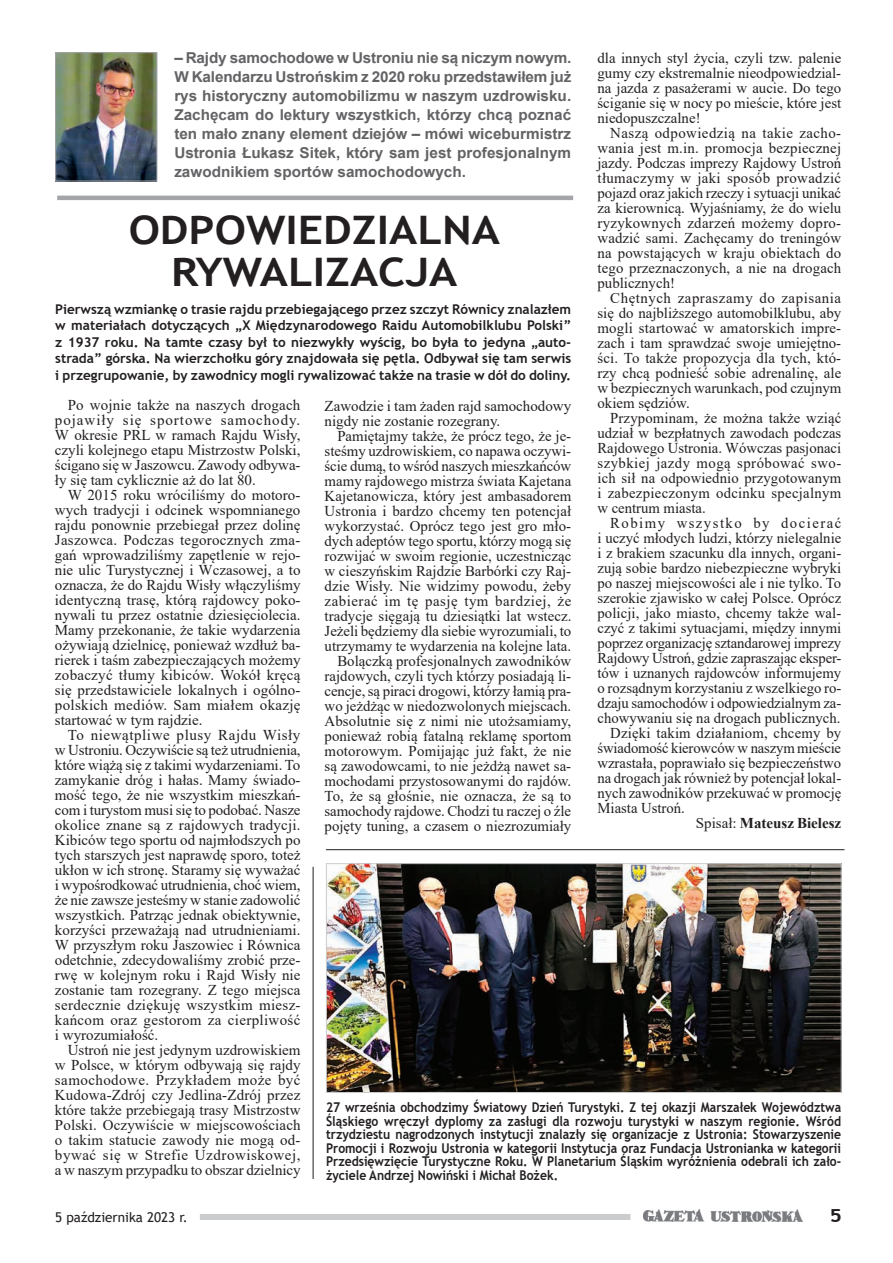
<style>
.page{position:relative;width:893px;height:1263px;background:#fff}
.page>*{position:absolute;margin:0;border:0;box-sizing:border-box;transform-origin:0 0}
.t1{font:700 39.3px/42px "Trebuchet MS";color:#231f20;text-align:center;scale:1.13 1}
.t2{font:700 18px "Trebuchet MS";color:#231f20;scale:1.2 1}
.t3{font:15px/15px "Times New Roman";color:#231f20;text-align:justify}
.t4{font:700 15px/18.9px "Arial";color:#636366;text-align:justify}
.t5{font:15px "Times New Roman";letter-spacing:.1em;color:#231f20}
.t6{font:700 15px "Times New Roman";color:#231f20}
.t7{font:700 13.5px/13.5px "Trebuchet MS";color:#231f20;text-align:justify;scale:.9 1}
.t8{font:700 13.5px/16.5px "Trebuchet MS";color:#231f20;text-align:justify}
.t9{font:13.5px "Trebuchet MS";color:#231f20}
.s1{font-weight:400}
</style>
<div class="page">
<img style="left:643px;top:1209px;width:160px;height:13px">
<div style="left:200px;top:1214px;width:430px;height:6px;background:#cbccce"></div>
<hr style="left:57px;top:196px;width:516px;height:4px;background:#a4a5a9">
<img style="left:57px;top:54px;width:98px;height:125px">
<div style="left:55px;top:52px;width:102px;height:129px;border:1px solid #a4a5a9"></div>
<hr style="left:326px;top:849px;width:518px;height:1px;background:#231f20">
<img style="left:328px;top:865px;width:512px;height:226px">
<div style="left:326px;top:863px;width:516px;height:230px;border:1px solid #cbccce"></div>
<hr style="left:313px;top:867px;width:1px;height:312px;background:#231f20">
<p class="t4" style="left:174px;top:49px;width:399px">– Rajdy samochodowe w Ustroniu nie są niczym nowym.<br>W Kalendarzu Ustrońskim z 2020 roku przedstawiłem już rys historyczny automobilizmu w naszym uzdrowisku.<br>Zachęcam do lektury wszystkich, którzy chcą poznać ten mało znany element dziejów – mówi wiceburmistrz Ustronia Łukasz Sitek, który sam jest profesjonalnym zawodnikiem sportów samochodowych.</p>
<h1 class="t1" style="left:129px;top:209px;width:330px">ODPOWIEDZIALNA<br>RYWALIZACJA</h1>
<p class="t3" style="left:597px;top:50px;width:245px">dla innych styl życia, czyli tzw. palenie gumy czy ekstremalnie nieodpowiedzial&shy;na jazda z pasażerami w aucie. Do tego ściganie się w nocy po mieście, które jest niedopuszczalne!</p>
<p class="t3" style="left:597px;top:125px;width:245px;text-indent:13px">Naszą odpowiedzią na takie zacho&shy;wania jest m.in. promocja bezpiecznej jazdy. Podczas imprezy Rajdowy Ustroń tłumaczymy w jaki sposób prowadzić pojazd oraz jakich rzeczy i sytuacji unikać za kierownicą. Wyjaśniamy, że do wielu ryzykownych zdarzeń możemy dopro&shy;wadzić sami. Zachęcamy do treningów na powstających w kraju obiektach do tego przeznaczonych, a nie na drogach publicznych!</p>
<p class="t3" style="left:597px;top:290px;width:245px;text-indent:13px">Chętnych zapraszamy do zapisania się do najbliższego automobilklubu, aby mogli startować w amatorskich impre&shy;zach i tam sprawdzać swoje umiejętno&shy;ści. To także propozycja dla tych, któ&shy;rzy chcą podnieść sobie adrenalinę, ale w bezpiecznych warunkach, pod czujnym okiem sędziów.</p>
<p class="t3" style="left:597px;top:410px;width:245px;text-indent:13px">Przypominam, że można także wziąć udział w bezpłatnych zawodach podczas Rajdowego Ustronia. Wówczas pasjonaci szybkiej jazdy mogą spróbować swo&shy;ich sił na odpowiednio przygotowanym i zabezpieczonym odcinku specjalnym w centrum miasta.</p>
<p class="t5" style="left:610px;top:513px;width:233px">Robimy wszystko by docierać</p>
<p class="t3" style="left:597px;top:530px;width:245px">i uczyć młodych ludzi, którzy nielegalnie</p>
<p class="t3" style="left:597px;top:545px;width:245px">i z brakiem szacunku dla innych, organi-</p>
<p class="t3" style="left:597px;top:560px;width:245px">zują sobie bardzo niebezpieczne wybryki</p>
<p class="t3" style="left:597px;top:575px;width:245px">po naszej miejscowości ale i nie tylko. To</p>
<p class="t3" style="left:597px;top:590px;width:245px">szerokie zjawisko w całej Polsce. Oprócz</p>
<p class="t3" style="left:597px;top:605px;width:245px">policji, jako miasto, chcemy także wal-</p>
<p class="t3" style="left:597px;top:620px;width:245px">czyć z takimi sytuacjami, między innymi</p>
<p class="t3" style="left:597px;top:635px;width:245px">poprzez organizację sztandarowej imprezy</p>
<p class="t3" style="left:597px;top:650px;width:245px">Rajdowy Ustroń, gdzie zapraszając eksper-</p>
<p class="t3" style="left:597px;top:665px;width:245px">tów i uznanych rajdowców informujemy</p>
<p class="t3" style="left:597px;top:680px;width:245px">o rozsądnym korzystaniu z wszelkiego ro-</p>
<p class="t3" style="left:597px;top:695px;width:245px">dzaju samochodów i odpowiedzialnym za-</p>
<p class="t3" style="left:597px;top:710px;width:244px">chowywaniu się na drogach publicznych.</p>
<p class="t3" style="left:610px;top:725px;width:232px">Dzięki takim działaniom, chcemy by</p>
<p class="t3" style="left:597px;top:740px;width:245px">świadomość kierowców w naszym mieście</p>
<p class="t3" style="left:597px;top:755px;width:245px">wzrastała, poprawiało się bezpieczeństwo</p>
<p class="t3" style="left:597px;top:770px;width:245px">na drogach jak również by potencjał lokal-</p>
<p class="t3" style="left:597px;top:785px;width:245px">nych zawodników przekuwać w promocję</p>
<p class="t3" style="left:597px;top:800px;width:89px">Miasta Ustroń.</p>
<p class="t6" style="left:696px;top:812px;width:147px"><span class="s1">Spisał:</span> Mateusz Bielesz</p>
<p class="t8" style="left:55px;top:301px;width:517px">Pierwszą wzmiankę o trasie rajdu przebiegającego przez szczyt Równicy znalazłem w materiałach dotyczących „X Międzynarodowego Raidu Automobilklubu Polski” z 1937 roku. Na tamte czasy był to niezwykły wyścig, bo była to jedyna „auto&shy;strada” górska. Na wierzchołku góry znajdowała się pętla. Odbywał się tam serwis i przegrupowanie, by zawodnicy mogli rywalizować także na trasie w dół do doliny.</p>
<p class="t3" style="left:55px;top:397px;width:247px;text-indent:13px">Po wojnie także na naszych drogach pojawiły się sportowe samochody.<br>W okresie PRL w ramach Rajdu Wisły, czyli kolejnego etapu Mistrzostw Polski, ścigano się w Jaszowcu. Zawody odbywa&shy;ły się tam cyklicznie aż do lat 80.</p>
<p class="t3" style="left:55px;top:487px;width:247px;text-indent:13px">W 2015 roku wróciliśmy do motoro&shy;wych tradycji i odcinek wspomnianego rajdu ponownie przebiegał przez dolinę Jaszowca. Podczas tegorocznych zma&shy;gań wprowadziliśmy zapętlenie w rejo&shy;nie ulic Turystycznej i Wczasowej, a to oznacza, że do Rajdu Wisły włączyliśmy identyczną trasę, którą rajdowcy poko&shy;nywali tu przez ostatnie dziesięciolecia.<br>Mamy przekonanie, że takie wydarzenia ożywiają dzielnicę, ponieważ wzdłuż ba&shy;rierek i taśm zabezpieczających możemy zobaczyć tłumy kibiców. Wokół kręcą się przedstawiciele lokalnych i ogólno&shy;polskich mediów. Sam miałem okazję startować w tym rajdzie.</p>
<p class="t3" style="left:55px;top:727px;width:247px;text-indent:13px">To niewątpliwe plusy Rajdu Wisły w Ustroniu. Oczywiście są też utrudnienia, które wiążą się z takimi wydarzeniami. To zamykanie dróg i hałas. Mamy świado&shy;mość tego, że nie wszystkim mieszkań&shy;com i turystom musi się to podobać. Nasze okolice znane są z rajdowych tradycji.<br>Kibiców tego sportu od najmłodszych po tych starszych jest naprawdę sporo, toteż ukłon w ich stronę. Staramy się wyważać i wypośrodkować utrudnienia, choć wiem, że nie zawsze jesteśmy w stanie zadowolić wszystkich. Patrząc jednak obiektywnie, korzyści przeważają nad utrudnieniami.<br>W przyszłym roku Jaszowiec i Równica odetchnie, zdecydowaliśmy zrobić prze&shy;rwę w kolejnym roku i Rajd Wisły nie zostanie tam rozegrany. Z tego miejsca serdecznie dziękuję wszystkim miesz&shy;kańcom oraz gestorom za cierpliwość i wyrozumiałość.</p>
<p class="t3" style="left:55px;top:1042px;width:247px;text-indent:13px">Ustroń nie jest jedynym uzdrowiskiem w Polsce, w którym odbywają się rajdy samochodowe. Przykładem może być Kudowa-Zdrój czy Jedlina-Zdrój przez które także przebiegają trasy Mistrzostw Polski. Oczywiście w miejscowościach o takim statucie zawody nie mogą od&shy;bywać się w Strefie Uzdrowiskowej, a w naszym przypadku to obszar dzielnicy</p>
<p class="t3" style="left:325px;top:398px;width:248px">Zawodzie i tam żaden rajd samochodowy nigdy nie zostanie rozegrany.</p>
<p class="t3" style="left:325px;top:428px;width:248px;text-align:right">Pamiętajmy także, że prócz tego, że je&shy;steśmy uzdrowiskiem, co napawa oczywi&shy;ście dumą, to wśród naszych mieszkańców mamy rajdowego mistrza świata Kajetana Kajetanowicza, który jest ambasadorem Ustronia i bardzo chcemy ten potencjał wykorzystać. Oprócz tego jest gro mło&shy;dych adeptów tego sportu, którzy mogą się rozwijać w swoim regionie, uczestnicząc w cieszyńskim Rajdzie Barbórki czy Raj&shy;dzie Wisły. Nie widzimy powodu, żeby zabierać im tę pasję tym bardziej, że tradycje sięgają tu dziesiątki lat wstecz.<br>Jeżeli będziemy dla siebie wyrozumiali, to utrzymamy te wydarzenia na kolejne lata.<br>Bolączką profesjonalnych zawodników rajdowych, czyli tych którzy posiadają li&shy;cencje, są piraci drogowi, którzy łamią pra&shy;wo jeżdżąc w niedozwolonych miejscach.<br>Absolutnie się z nimi nie utożsamiamy, ponieważ robią fatalną reklamę sportom motorowym. Pomijając już fakt, że nie są zawodowcami, to nie jeżdżą nawet sa&shy;mochodami przystosowanymi do rajdów.<br>To, że są głośnie, nie oznacza, że są to samochody rajdowe. Chodzi tu raczej o źle pojęty tuning, a czasem o niezrozumiały</p>
<p class="t7" style="left:326px;top:1101px;width:574px">27 września obchodzimy Światowy Dzień Turystyki. Z tej okazji Marszałek Województwa Śląskiego wręczył dyplomy za zasługi dla rozwoju turystyki w naszym regionie. Wśród trzydziestu nagrodzonych instytucji znalazły się organizacje z Ustronia: Stowarzyszenie Promocji i Rozwoju Ustronia w kategorii Instytucja oraz Fundacja Ustronianka w kategorii Przedsięwzięcie Turystyczne Roku. W Planetarium Śląskim wyróżnienia odebrali ich zało&shy;życiele Andrzej Nowiński i Michał Bożek.</p>
<p class="t9" style="left:55px;top:1208px;width:134px">5 października 2023 r.</p>
<p class="t2" style="left:829px;top:1204px;width:12px">5</p>
</div>
